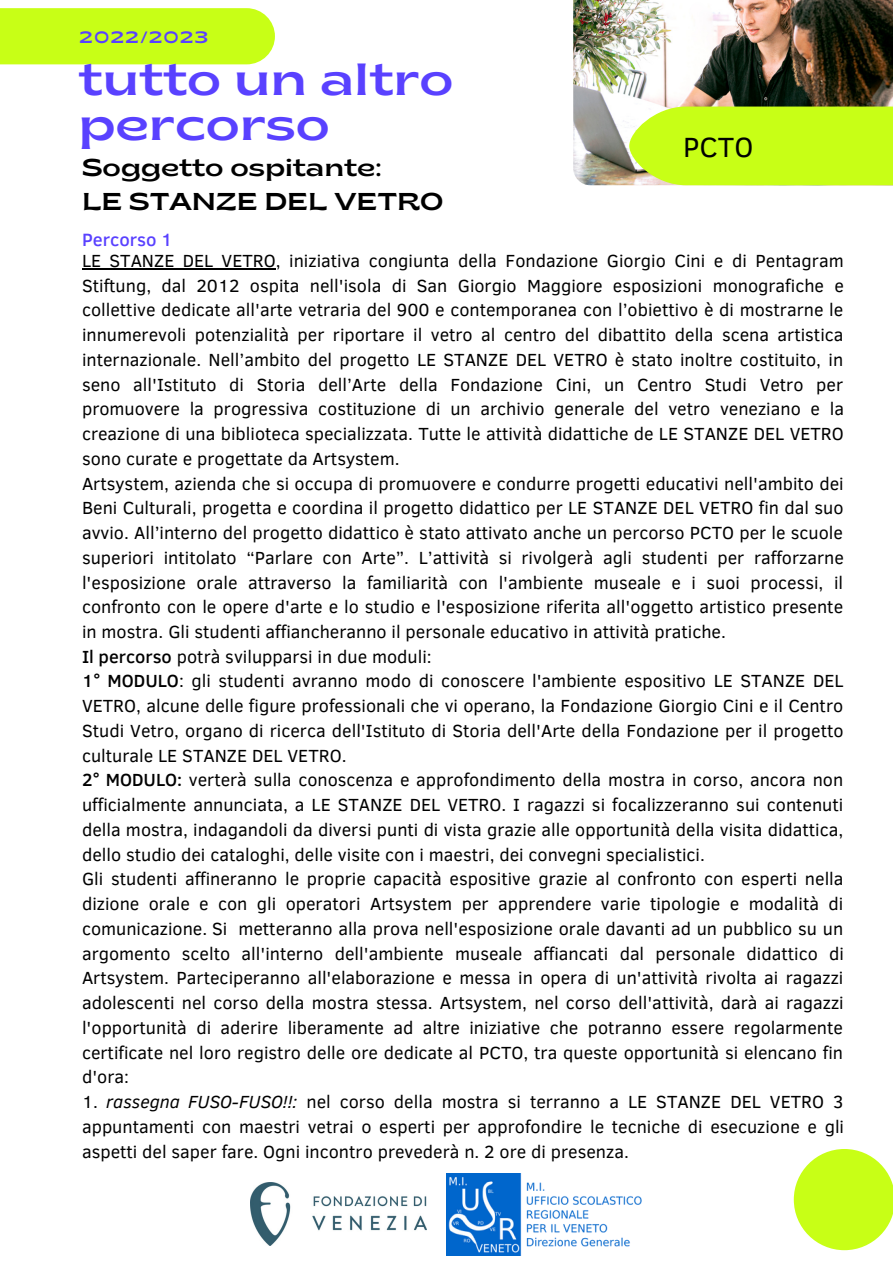
<style>
.page{position:relative;width:893px;height:1264px;background:#fff}
.page>*{position:absolute;margin:0;border:0;box-sizing:border-box;transform-origin:0 0}
.t1{font:semi-expanded 45px/45px "Brice";color:#5941ff}
.t2{font:28.5px "Clear Sans";color:#000}
.t3{font:semi-expanded 24.3px/33.2px "Brice";color:#000}
.t4{font:500 18.3px "Clear Sans";color:#5941ff}
.t5{font:18px/24.8px "Clear Sans";color:#000}
.t6{font:semi-expanded 16.5px "Brice";letter-spacing:.09em;color:#5941ff}
.s1{font-weight:500}
.s2{font-style:italic}
</style>
<div class="page">
<div style="left:0;top:8px;width:275px;height:56px;background:#c8ff16"></div>
<img style="left:573px;top:0;width:319px;height:185px">
<svg style="left:629px;top:106px;width:263px;height:79px;background:#c9fc21"></svg>
<svg style="left:793px;top:1149px;width:99px;height:101px"></svg>
<hr style="left:82px;top:268px;width:194px;height:1px;background:#000">
<img style="left:446px;top:1173px;width:196px;height:82px">
<img style="left:251px;top:1182px;width:175px;height:63px">
<p class="t6" style="left:80px;top:31px;width:130px">2022/2023</p>
<h1 class="t1" style="left:78px;top:62px;width:376px">tutto un altro percorso</h1>
<h2 class="t2" style="left:683px;top:126px;width:72px">PCTO</h2>
<h3 class="t3" style="left:82px;top:154px;width:363px">Soggetto ospitante:<br>LE STANZE DEL VETRO</h3>
<p class="t4" style="left:82px;top:226px;width:92px">Percorso 1</p>
<p class="t5" style="left:82px;top:247px;width:763px">LE STANZE DEL VETRO, iniziativa congiunta della Fondazione Giorgio Cini e di Pentagram Stiftung, dal 2012 ospita nell'isola di San Giorgio Maggiore esposizioni monografiche e collettive dedicate all'arte vetraria del 900 e contemporanea con l’obiettivo è di mostrarne le innumerevoli potenzialità per riportare il vetro al centro del dibattito della scena artistica internazionale. Nell’ambito del progetto LE STANZE DEL VETRO è stato inoltre costituito, in seno all'Istituto di Storia dell’Arte della Fondazione Cini, un Centro Studi Vetro per promuovere la progressiva costituzione di un archivio generale del vetro veneziano e la creazione di una biblioteca specializzata. Tutte le attività didattiche de LE STANZE DEL VETRO sono curate e progettate da Artsystem.<br>Artsystem, azienda che si occupa di promuovere e condurre progetti educativi nell'ambito dei Beni Culturali, progetta e coordina il progetto didattico per LE STANZE DEL VETRO fin dal suo avvio. All’interno del progetto didattico è stato attivato anche un percorso PCTO per le scuole superiori intitolato “Parlare con Arte”. L’attività si rivolgerà agli studenti per rafforzarne l'esposizione orale attraverso la familiarità con l'ambiente museale e i suoi processi, il confronto con le opere d'arte e lo studio e l'esposizione riferita all'oggetto artistico presente in mostra. Gli studenti affiancheranno il personale educativo in attività pratiche.<br><span class="s1">Il percorso</span> potrà svilupparsi in due moduli:<br><span class="s1">1° MODULO</span>: gli studenti avranno modo di conoscere l'ambiente espositivo LE STANZE DEL VETRO, alcune delle figure professionali che vi operano, la Fondazione Giorgio Cini e il Centro Studi Vetro, organo di ricerca dell'Istituto di Storia dell'Arte della Fondazione per il progetto culturale LE STANZE DEL VETRO.<br><span class="s1">2° MODULO:</span> verterà sulla conoscenza e approfondimento della mostra in corso, ancora non ufficialmente annunciata, a LE STANZE DEL VETRO. I ragazzi si focalizzeranno sui contenuti della mostra, indagandoli da diversi punti di vista grazie alle opportunità della visita didattica, dello studio dei cataloghi, delle visite con i maestri, dei convegni specialistici.<br>Gli studenti affineranno le proprie capacità espositive grazie al confronto con esperti nella dizione orale e con gli operatori Artsystem per apprendere varie tipologie e modalità di comunicazione. Si metteranno alla prova nell'esposizione orale davanti ad un pubblico su un argomento scelto all'interno dell'ambiente museale affiancati dal personale didattico di Artsystem. Parteciperanno all'elaborazione e messa in opera di un'attività rivolta ai ragazzi adolescenti nel corso della mostra stessa. Artsystem, nel corso dell'attività, darà ai ragazzi l'opportunità di aderire liberamente ad altre iniziative che potranno essere regolarmente certificate nel loro registro delle ore dedicate al PCTO, tra queste opportunità si elencano fin d'ora:</p>
<p class="t5" style="left:82px;top:1088px;width:763px;text-align:justify">1. <span class="s2">rassegna FUSO-FUSO!!:</span> nel corso della mostra si terranno a LE STANZE DEL VETRO 3 appuntamenti con maestri vetrai o esperti per approfondire le tecniche di esecuzione e gli aspetti del saper fare. Ogni incontro prevederà n. 2 ore di presenza.</p>
</div>
